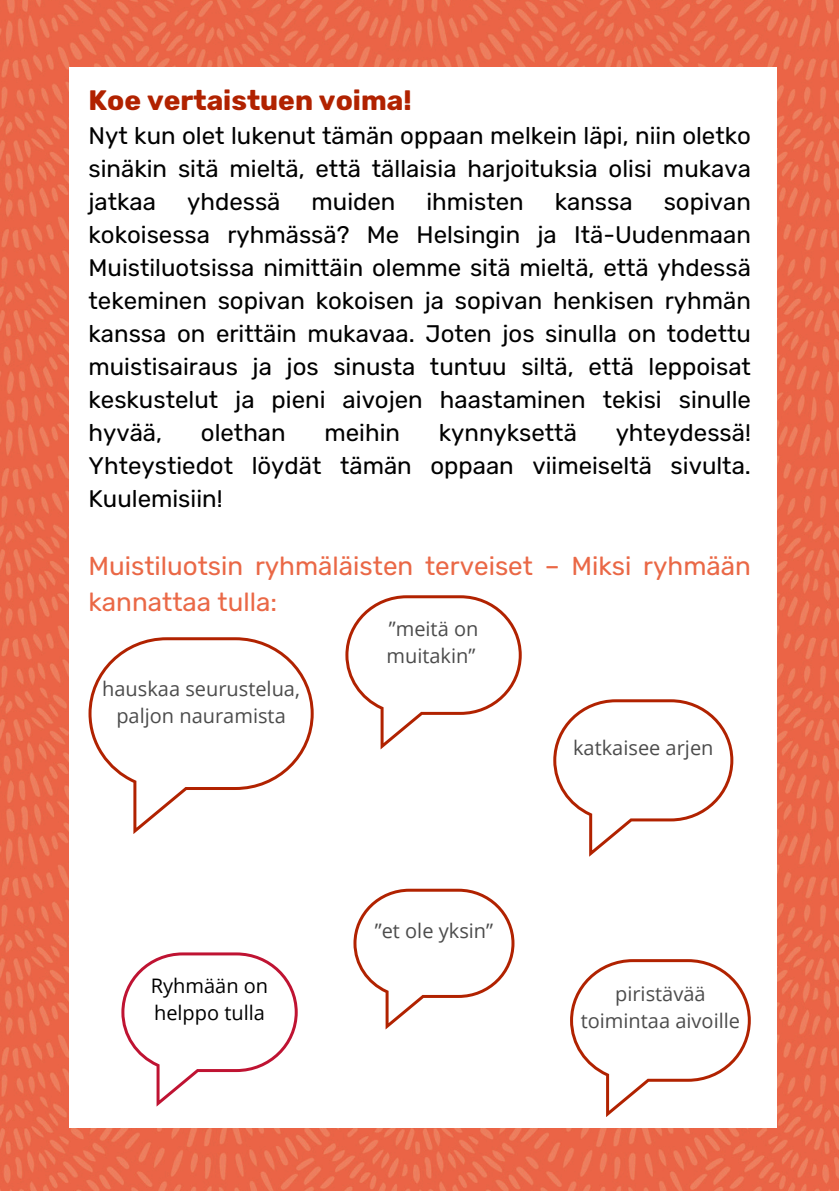
<style>
.page{position:relative;width:839px;height:1191px;background:#fff}
.page>*{position:absolute;margin:0;border:0;box-sizing:border-box;transform-origin:0 0}
.t1{font:700 28px "Rubik";color:#b12200}
.t2{font:26px/36px "Rubik";color:#ea6846}
.t3{font:24px/33px "Rubik";color:#000;text-align:justify}
.t4{font:20px/27px "Open Sans";color:#4c4c4c;text-align:center}
.t5{font:20px/27px "Open Sans";color:#000}
</style>
<div class="page">
<img style="left:0;top:0;width:838px;height:1191px">
<div style="left:69px;top:67px;width:707px;height:1060px;background:#fff"></div>
<svg style="left:88px;top:637px;width:225px;height:153px"></svg>
<svg style="left:345px;top:595px;width:176px;height:120px"></svg>
<svg style="left:353px;top:889px;width:161px;height:109px"></svg>
<svg style="left:570px;top:959px;width:180px;height:123px"></svg>
<svg style="left:553px;top:699px;width:180px;height:122px"></svg>
<svg style="left:121px;top:952px;width:176px;height:120px"></svg>
<p class="t1" style="left:88px;top:83px;width:324px">Koe vertaistuen voima!</p>
<p class="t3" style="left:88px;top:119px;width:664px">Nyt kun olet lukenut tämän oppaan melkein läpi, niin oletko sinäkin sitä mieltä, että tällaisia harjoituksia olisi mukava jatkaa</p>
<p class="t3" style="left:187px;top:185px;width:95px">yhdessä</p>
<p class="t3" style="left:311px;top:185px;width:85px">muiden</p>
<p class="t3" style="left:426px;top:185px;width:99px">ihmisten</p>
<p class="t3" style="left:554px;top:185px;width:79px">kanssa</p>
<p class="t3" style="left:88px;top:185px;width:664px;text-indent:575px">sopivan kokoisessa ryhmässä? Me Helsingin ja Itä-Uudenmaan Muistiluotsissa nimittäin olemme sitä mieltä, että yhdessä tekeminen sopivan kokoisen ja sopivan henkisen ryhmän kanssa on erittäin mukavaa. Joten jos sinulla on todettu muistisairaus ja jos sinusta tuntuu siltä, että leppoisat keskustelut ja pieni aivojen haastaminen tekisi sinulle hyvää,</p>
<p class="t3" style="left:88px;top:416px;width:664px;text-indent:527px">yhteydessä!<br>Yhteystiedot löydät tämän oppaan viimeiseltä sivulta.<br>Kuulemisiin!</p>
<p class="t3" style="left:201px;top:416px;width:86px">olethan</p>
<p class="t3" style="left:324px;top:416px;width:77px">meihin</p>
<p class="t3" style="left:439px;top:416px;width:140px">kynnyksettä</p>
<p class="t2" style="left:88px;top:548px;width:664px">Muistiluotsin ryhmäläisten terveiset – Miksi ryhmään kannattaa tulla:</p>
<h1 class="t4" style="left:102px;top:674px;width:199px">hauskaa seurustelua, paljon nauramista</h1>
<h1 class="t4" style="left:386px;top:615px;width:93px;text-align:left">”meitä on muitakin”</h1>
<p class="t5" style="left:151px;top:972px;width:119px">Ryhmään on helppo tulla</p>
<p class="t4" style="left:374px;top:917px;width:120px">”et ole yksin”</p>
<p class="t4" style="left:573px;top:734px;width:142px">katkaisee arjen</p>
<p class="t4" style="left:580px;top:980px;width:161px">piristävää toimintaa aivoille</p>
</div>
